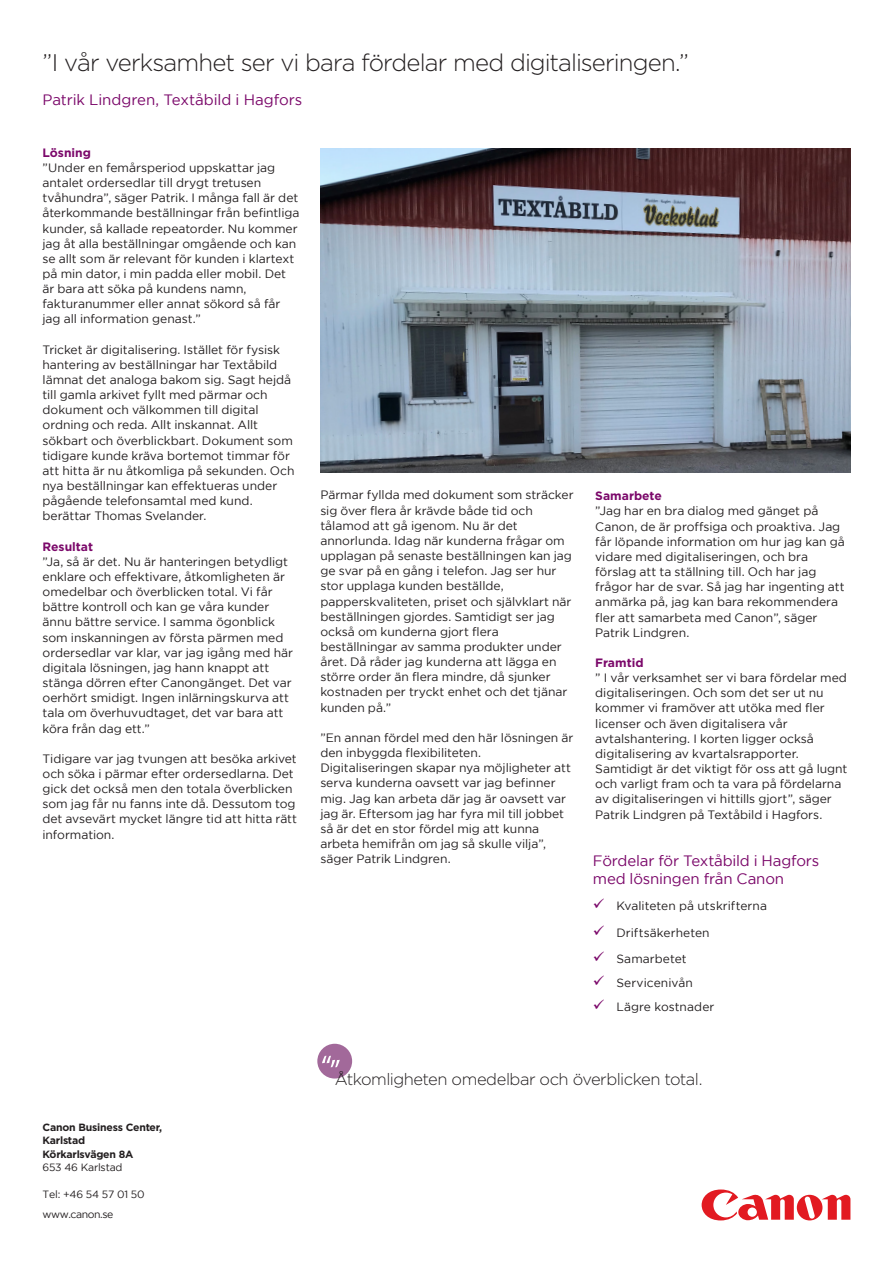
<style>
.page{position:relative;width:893px;height:1263px;background:#fff}
.page>*{position:absolute;margin:0;border:0;box-sizing:border-box;transform-origin:0 0}
.G_-_Body_Copy{font:300 24px "Gotham";letter-spacing:-.035em;color:#231f20}
.Heading{font:300 16.5px "Gotham";letter-spacing:-.03em;color:#231f20}
.Sub_Heading{font:15px/18px "Gotham";letter-spacing:-.01em;color:#7b086a}
.Introduction_Large{font:15px "Gotham";letter-spacing:-.005em;color:#7b086a}
.Sub_Heading-2{font:12.15px/15.1px "Gotham";letter-spacing:-.005em;color:#231f20}
.Sub_Heading-3{font:12px "Gotham";letter-spacing:.005em;color:#231f20}
.t1{font:700 10.5px/13.5px "Gotham";letter-spacing:-.02em;color:#231f20}
.t2{font:10.5px "Gotham";letter-spacing:-.03em;color:#231f20}
.s1{font-weight:700;color:#7b086a}
.s2{color:#7b086a}
.s3{font-weight:400}
</style>
<div class="page">
<svg style="left:702px;top:1189px;width:148px;height:31px"></svg>
<img style="left:320px;top:148px;width:530px;height:325px">
<div style="left:317px;top:1044px;width:35px;height:34px;background:#a2699a;border-radius:50%"></div>
<svg style="left:322px;top:1056px;width:18px;height:11px"></svg>
<p class="G_-_Body_Copy" style="left:43px;top:48px;width:648px">”I vår verksamhet ser vi bara fördelar med digitaliseringen.”</p>
<p class="Introduction_Large" style="left:43px;top:91px;width:261px">Patrik Lindgren, Textåbild i Hagfors</p>
<p class="Sub_Heading-2" style="left:43px;top:145px;width:258px"><span class="s1">Lösning<br></span>”Under en femårsperiod uppskattar jag antalet ordersedlar till drygt tretusen tvåhundra”, säger Patrik. I många fall är det återkommande beställningar från befintliga kunder, så kallade repeatorder. Nu kommer jag åt alla beställningar omgående och kan se allt som är relevant för kunden i klartext på min dator, i min padda eller mobil. Det är bara att söka på kundens namn, fakturanummer eller annat sökord så får jag all information genast.”</p>
<p class="Sub_Heading-2" style="left:43px;top:342px;width:254px">Tricket är digitalisering. Istället för fysisk hantering av beställningar har Textåbild lämnat det analoga bakom sig. Sagt hejdå till gamla arkivet fyllt med pärmar och dokument och välkommen till digital ordning och reda. Allt inskannat. Allt sökbart och överblickbart. Dokument som tidigare kunde kräva bortemot timmar för att hitta är nu åtkomliga på sekunden. Och nya beställningar kan effektueras under pågående telefonsamtal med kund. berättar Thomas Svelander.</p>
<p class="Sub_Heading-2" style="left:43px;top:539px;width:252px"><span class="s1">Resultat<br></span>”Ja, så är det. Nu är hanteringen betydligt enklare och effektivare, åtkomligheten är omedelbar och överblicken total. Vi får bättre kontroll och kan ge våra kunder ännu bättre service. I samma ögonblick som inskanningen av första pärmen med ordersedlar var klar, var jag igång med här digitala lösningen, jag hann knappt att stänga dörren efter Canongänget. Det var oerhört smidigt. Ingen inlärningskurva att tala om överhuvudtaget, det var bara att köra från dag ett.”</p>
<p class="Sub_Heading-2" style="left:43px;top:751px;width:256px">Tidigare var jag tvungen att besöka arkivet och söka i pärmar efter ordersedlarna. Det gick det också men den totala överblicken som jag får nu fanns inte då. Dessutom tog det avsevärt mycket längre tid att hitta rätt information.</p>
<p class="Sub_Heading-2" style="left:320px;top:487px;width:255px">Pärmar fyllda med dokument som sträcker sig över flera år krävde både tid och tålamod att gå igenom. Nu är det annorlunda. Idag när kunderna frågar om upplagan på senaste beställningen kan jag ge svar på en gång i telefon. Jag ser hur stor upplaga kunden beställde, papperskvaliteten, priset och självklart när beställningen gjordes. Samtidigt ser jag också om kunderna gjort flera beställningar av samma produkter under året. Då råder jag kunderna att lägga en större order än flera mindre, då sjunker kostnaden per tryckt enhet och det tjänar kunden på.”</p>
<p class="Sub_Heading-2" style="left:320px;top:730px;width:255px">”En annan fördel med den här lösningen är den inbyggda flexibiliteten.<br>Digitaliseringen skapar nya möjligheter att serva kunderna oavsett var jag befinner mig. Jag kan arbeta där jag är oavsett var jag är. Eftersom jag har fyra mil till jobbet så är det en stor fördel mig att kunna arbeta hemifrån om jag så skulle vilja”, säger Patrik Lindgren.</p>
<p class="Sub_Heading-2" style="left:595px;top:488px;width:251px"><span class="s1">Samarbete<br></span>”Jag har en bra dialog med gänget på Canon, de är proffsiga och proaktiva. Jag får löpande information om hur jag kan gå vidare med digitaliseringen, och bra förslag att ta ställning till. Och har jag frågor har de svar. Så jag har ingenting att anmärka på, jag kan bara rekommendera fler att samarbeta med Canon”, säger Patrik Lindgren.</p>
<p class="Sub_Heading-2" style="left:595px;top:655px;width:254px"><span class="s1">Framtid<br></span>” I vår verksamhet ser vi bara fördelar med digitaliseringen. Och som det ser ut nu kommer vi framöver att utöka med fler licenser och även digitalisera vår avtalshantering. I korten ligger också digitalisering av kvartalsrapporter.<br>Samtidigt är det viktigt för oss att gå lugnt och varligt fram och ta vara på fördelarna av digitaliseringen vi hittills gjort”, säger Patrik Lindgren på Textåbild i Hagfors.</p>
<p class="Sub_Heading" style="left:593px;top:851px;width:228px">Fördelar för Textåbild i Hagfors med lösningen från Canon</p>
<p class="Sub_Heading-3" style="left:593px;top:899px;width:176px"><span class="s2">✓</span> Kvaliteten på utskrifterna</p>
<p class="Sub_Heading-3" style="left:593px;top:926px;width:118px"><span class="s2">✓</span> Driftsäkerheten</p>
<p class="Sub_Heading-3" style="left:593px;top:952px;width:95px"><span class="s2">✓</span> Samarbetet</p>
<p class="Sub_Heading-3" style="left:593px;top:976px;width:102px"><span class="s2">✓</span> Servicenivån</p>
<p class="Sub_Heading-3" style="left:593px;top:1000px;width:123px"><span class="s2">✓</span> Lägre kostnader</p>
<p class="t1" style="left:43px;top:1120px;width:121px">Canon Business Center,<br>Karlstad<br>Körkarlsvägen 8A<br><span class="s3">653 46 Karlstad</span></p>
<p class="t2" style="left:43px;top:1188px;width:104px">Tel: +46 54 57 01 50</p>
<p class="t2" style="left:43px;top:1208px;width:72px">www.canon.se</p>
<p class="Heading" style="left:335px;top:1069px;width:369px">Åtkomligheten omedelbar och överblicken total.</p>
</div>
